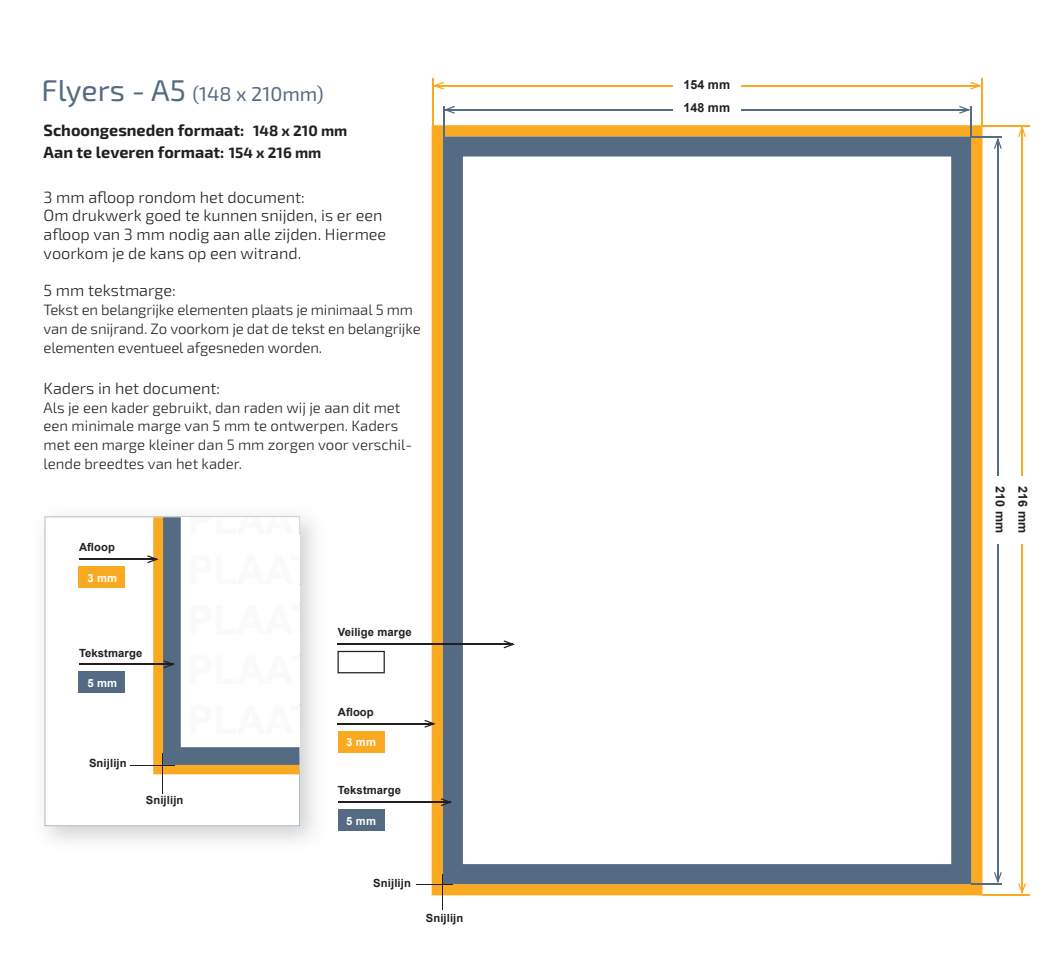
<style>
.page{position:relative;width:1063px;height:975px;background:#fff}
.page>*{position:absolute;margin:0;border:0;box-sizing:border-box;transform-origin:0 0}
.t1{font:20px "Exo 2.0";color:#556b83}
.t2{font:300 16.25px/18.8px "Exo 2.0";color:#231f20}
.t3{font:700 16.25px/22.5px "Exo 2.0";color:#231f20}
.t4{font:300 15px/18.8px "Exo 2.0";color:#231f20}
.t5{font:700 12.5px "Arial";color:#231f20}
.t6{font:700 11.25px "Arial";letter-spacing:.01em;color:#231f20}
.t7{font:700 11.25px "Arial";letter-spacing:.01em;color:#fff}
.s1{font-size:30px}
.s2{font-size:15px}
</style>
<div class="page">
<svg style="left:45px;top:516px;width:255px;height:310px"></svg>
<hr style="left:162px;top:752px;width:1px;height:41px;background:#231f20">
<hr style="left:131px;top:765px;width:44px;height:1px;background:#231f20">
<div style="left:79px;top:566px;width:46px;height:21px;background:#faaa21"></div>
<div style="left:79px;top:671px;width:46px;height:22px;background:#556b83"></div>
<hr style="left:79px;top:663px;width:94px;height:2px;background:#231f20">
<hr style="left:79px;top:558px;width:78px;height:2px;background:#231f20">
<svg style="left:147px;top:517px;width:154px;height:257px"></svg>
<hr style="left:299px;top:704px;width:1px;height:30px;background:#72838c">
<div style="left:190px;top:704px;width:109px;height:30px;background:#fff"></div>
<svg style="left:432px;top:125px;width:550px;height:770px;background:#f8aa24"></svg>
<svg style="left:443px;top:136px;width:528px;height:748px"></svg>
<div style="left:472px;top:162px;width:471px;height:18px;background:#fff"></div>
<div style="left:472px;top:202px;width:472px;height:18px;background:#fff"></div>
<div style="left:472px;top:241px;width:472px;height:19px;background:#fff"></div>
<div style="left:472px;top:281px;width:472px;height:19px;background:#fff"></div>
<div style="left:472px;top:321px;width:472px;height:19px;background:#fff"></div>
<div style="left:472px;top:361px;width:472px;height:19px;background:#fff"></div>
<div style="left:472px;top:401px;width:472px;height:18px;background:#fff"></div>
<div style="left:472px;top:441px;width:472px;height:18px;background:#fff"></div>
<div style="left:472px;top:481px;width:472px;height:18px;background:#fff"></div>
<div style="left:472px;top:521px;width:472px;height:18px;background:#fff"></div>
<div style="left:472px;top:560px;width:472px;height:19px;background:#fff"></div>
<div style="left:472px;top:600px;width:472px;height:19px;background:#fff"></div>
<div style="left:472px;top:640px;width:472px;height:19px;background:#fff"></div>
<div style="left:472px;top:680px;width:472px;height:19px;background:#fff"></div>
<div style="left:472px;top:720px;width:471px;height:19px;background:#fff"></div>
<div style="left:472px;top:760px;width:471px;height:18px;background:#fff"></div>
<div style="left:472px;top:800px;width:472px;height:18px;background:#fff"></div>
<div style="left:472px;top:840px;width:471px;height:18px;background:#fff"></div>
<hr style="left:434px;top:85px;width:546px;height:1px;background:#faaa21">
<svg style="left:434px;top:81px;width:19px;height:9px"></svg>
<svg style="left:970px;top:82px;width:11px;height:8px"></svg>
<hr style="left:1021px;top:127px;width:2px;height:765px;background:#faaa21">
<svg style="left:1018px;top:128px;width:8px;height:9px"></svg>
<svg style="left:1018px;top:883px;width:8px;height:10px"></svg>
<hr style="left:432px;top:78px;width:2px;height:48px;background:#faaa21">
<hr style="left:982px;top:125px;width:48px;height:2px;background:#faaa21">
<hr style="left:981px;top:78px;width:1px;height:48px;background:#faaa21">
<hr style="left:982px;top:893px;width:48px;height:2px;background:#faaa21">
<hr style="left:445px;top:109px;width:524px;height:1px;background:#556b83">
<svg style="left:444px;top:106px;width:11px;height:8px"></svg>
<svg style="left:959px;top:106px;width:11px;height:8px"></svg>
<hr style="left:997px;top:139px;width:1px;height:742px;background:#556b83">
<svg style="left:994px;top:138px;width:8px;height:11px"></svg>
<svg style="left:994px;top:872px;width:8px;height:10px"></svg>
<hr style="left:443px;top:106px;width:1px;height:30px;background:#556b83">
<hr style="left:971px;top:136px;width:31px;height:2px;background:#556b83">
<hr style="left:970px;top:106px;width:1px;height:30px;background:#556b83">
<hr style="left:971px;top:882px;width:31px;height:2px;background:#556b83">
<div style="left:673px;top:97px;width:68px;height:20px;background:#fff"></div>
<div style="left:990px;top:476px;width:21px;height:67px;background:#fff"></div>
<div style="left:673px;top:74px;width:68px;height:21px;background:#fff"></div>
<div style="left:1013px;top:476px;width:20px;height:67px;background:#fff"></div>
<hr style="left:416px;top:884px;width:37px;height:1px;background:#231f20">
<div style="left:338px;top:730px;width:46px;height:22px;background:#faaa21"></div>
<svg style="left:338px;top:650px;width:47px;height:23px"></svg>
<div style="left:338px;top:809px;width:46px;height:22px;background:#556b83"></div>
<hr style="left:338px;top:801px;width:112px;height:1px;background:#231f20">
<svg style="left:441px;top:798px;width:11px;height:8px"></svg>
<hr style="left:338px;top:723px;width:96px;height:1px;background:#231f20">
<svg style="left:424px;top:719px;width:12px;height:8px"></svg>
<hr style="left:338px;top:643px;width:175px;height:2px;background:#231f20">
<svg style="left:504px;top:640px;width:11px;height:8px"></svg>
<hr style="left:442px;top:874px;width:1px;height:36px;background:#231f20">
<h1 class="t1" style="left:42px;top:83px;width:284px"><span class="s1">Flyers - A5</span> (148 x 210mm)</h1>
<p class="t3" style="left:44px;top:119px;width:305px">Schoongesneden formaat: <span class="s2">148 x 210 mm<br></span>Aan te leveren formaat: <span class="s2">154 x 216 mm</span></p>
<p class="t2" style="left:44px;top:188px;width:344px">3 mm afloop rondom het document:<br>Om drukwerk goed te kunnen snijden, is er een afloop van 3 mm nodig aan alle zijden. Hiermee voorkom je de kans op een witrand.</p>
<p class="t2" style="left:44px;top:281px;width:134px">5 mm tekstmarge:</p>
<p class="t4" style="left:44px;top:301px;width:379px">Tekst en belangrijke elementen plaats je minimaal 5 mm van de snijrand. Zo voorkom je dat de tekst en belangrijke elementen eventueel afgesneden worden.</p>
<p class="t2" style="left:44px;top:379px;width:178px">Kaders in het document:</p>
<p class="t4" style="left:44px;top:398px;width:370px">Als je een kader gebruikt, dan raden wij je aan dit met een minimale marge van 5 mm te ontwerpen. Kaders met een marge kleiner dan 5 mm zorgen voor verschil&shy;lende breedtes van het kader.</p>
<p class="t6" style="left:79px;top:539px;width:38px">Afloop</p>
<p class="t7" style="left:88px;top:570px;width:31px">3 mm</p>
<p class="t6" style="left:79px;top:645px;width:65px">Tekstmarge</p>
<p class="t7" style="left:88px;top:675px;width:31px">5 mm</p>
<p class="t6" style="left:89px;top:755px;width:39px">Snijlijn</p>
<p class="t6" style="left:146px;top:792px;width:39px">Snijlijn</p>
<p class="t6" style="left:338px;top:624px;width:75px">Veilige marge</p>
<p class="t6" style="left:338px;top:704px;width:38px">Afloop</p>
<p class="t7" style="left:346px;top:734px;width:31px">3 mm</p>
<p class="t6" style="left:338px;top:783px;width:65px">Tekstmarge</p>
<p class="t7" style="left:346px;top:813px;width:31px">5 mm</p>
<p class="t6" style="left:373px;top:875px;width:39px">Snijlijn</p>
<p class="t6" style="left:426px;top:910px;width:39px">Snijlijn</p>
<p class="t5" style="left:684px;top:77px;width:48px">154 mm</p>
<p class="t5" style="left:684px;top:99px;width:48px">148 mm</p>
<p class="t5" style="left:1009px;top:486px;width:48px;rotate:90deg">210 mm</p>
<p class="t5" style="left:1031px;top:486px;width:48px;rotate:90deg">216 mm</p>
</div>
